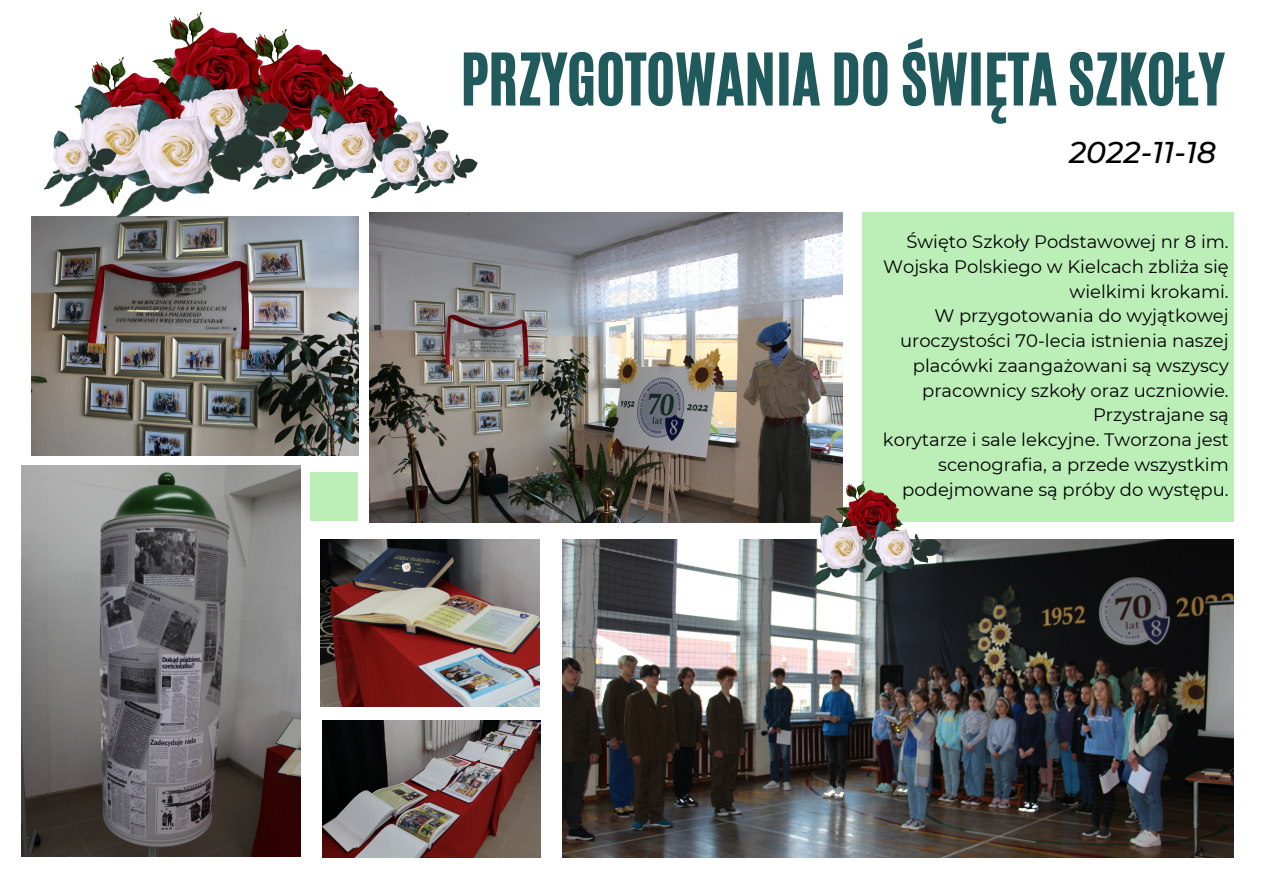
<style>
.page{position:relative;width:1263px;height:894px;background:#fff}
.page>*{position:absolute;margin:0;border:0;box-sizing:border-box;transform-origin:0 0}
.t1{font:60px "CA Generated";color:#215a5c}
.t2{font:italic 500 30px "Montserrat";color:#000}
.t3{font:18px/24.8px "Montserrat";color:#000;text-align:right}
.t4{font:13.8px "Montserrat";color:#000}
</style>
<div class="page">
<div style="left:863px;top:212px;width:370px;height:309px;background:#bcefb8"></div>
<img style="left:369px;top:212px;width:474px;height:310px">
<img style="left:31px;top:216px;width:328px;height:240px">
<img style="left:22px;top:465px;width:278px;height:391px">
<img style="left:563px;top:539px;width:670px;height:318px">
<img style="left:321px;top:539px;width:219px;height:167px">
<img style="left:323px;top:720px;width:218px;height:137px">
<img style="left:269px;top:29px;width:84px;height:95px">
<img style="left:169px;top:12px;width:100px;height:61px">
<img style="left:91px;top:58px;width:100px;height:27px">
<img style="left:59px;top:85px;width:116px;height:122px">
<img style="left:296px;top:95px;width:19px;height:42px">
<img style="left:290px;top:124px;width:11px;height:15px">
<img style="left:836px;top:481px;width:63px;height:39px">
<img style="left:411px;top:122px;width:38px;height:18px">
<img style="left:315px;top:73px;width:83px;height:37px">
<img style="left:175px;top:74px;width:115px;height:65px">
<img style="left:116px;top:97px;width:151px;height:122px">
<img style="left:311px;top:110px;width:100px;height:79px">
<img style="left:253px;top:139px;width:63px;height:51px">
<img style="left:371px;top:138px;width:75px;height:60px">
<img style="left:808px;top:515px;width:90px;height:72px">
<img style="left:865px;top:520px;width:76px;height:61px">
<img style="left:399px;top:560px;width:18px;height:15px">
<img style="left:44px;top:130px;width:73px;height:60px">
<div style="left:311px;top:472px;width:47px;height:48px;background:#bcefb8"></div>
<img style="left:414px;top:143px;width:63px;height:51px">
<h1 class="t1" style="left:461px;top:36px;width:765px">PRZYGOTOWANIA DO ŚWIĘTA SZKOŁY</h1>
<h2 class="t2" style="left:1069px;top:134px;width:149px">2022-11-18</h2>
<p class="t3" style="left:883px;top:229px;width:347px">Święto Szkoły Podstawowej nr 8 im.<br>Wojska Polskiego w Kielcach zbliża się wielkimi krokami.<br>W przygotowania do wyjątkowej uroczystości 70-lecia istnienia naszej placówki zaangażowani są wszyscy pracownicy szkoły oraz uczniowie.<br>Przystrajane są<br>korytarze i sale lekcyjne. Tworzona jest scenografia, a przede wszystkim podejmowane są próby do występu.</p>
<p class="t4" style="left:1128px;top:620px;width:4px">.</p>
</div>
